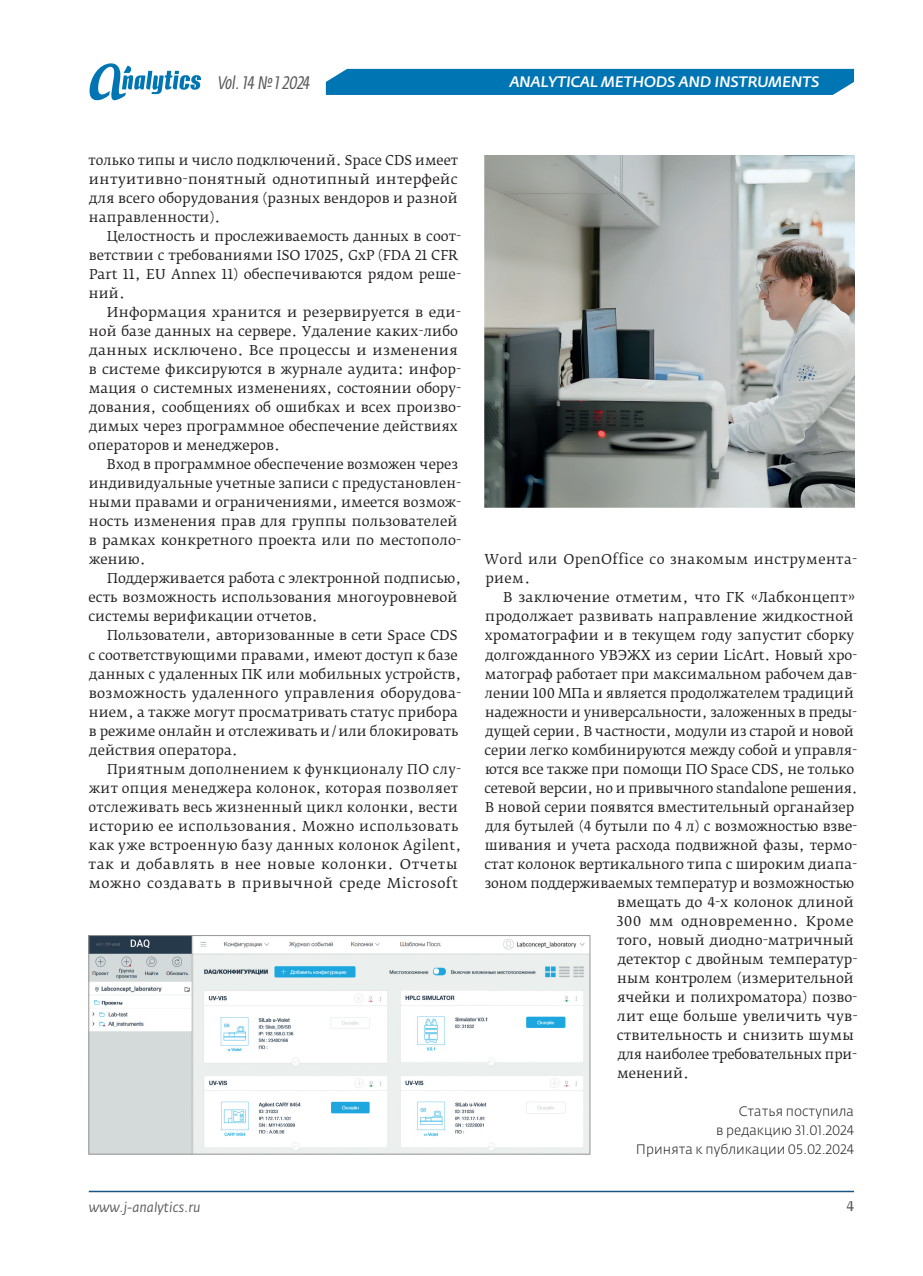
<style>
.page{position:relative;width:923px;height:1276px;background:#fff}
.page>*{position:absolute;margin:0;border:0;box-sizing:border-box;transform-origin:0 0}
.t1{font:italic 18px "Fedra Sans Cond Pro";color:#57585a}
.t2{font:italic 500 15px "Fedra Sans Pro";letter-spacing:.01em;color:#fff}
.t3{font:13.5px/19px "Fedra Serif B Pro";color:#231f20}
.t4{font:13.5px/19px "Fedra Serif B Pro";letter-spacing:.025em;color:#231f20}
.t5{font:300 13.5px/19px "Fedra Sans Pro";color:#231f20;text-align:right}
.t6{font:13.5px "Fedra Serif B Pro";letter-spacing:.02em;color:#231f20}
.t7{font:italic 13.5px "Fedra Sans Pro";color:#57585a}
.t8{font:13.5px "Fedra Serif B Pro";color:#57585a}
</style>
<div class="page">
<hr style="left:89px;top:1190px;width:765px;height:2px;background:#175887">
<div style="left:326px;top:69px;width:528px;height:26px;background:#0075b4"></div>
<svg style="left:90px;top:63px;width:111px;height:37px"></svg>
<img style="left:485px;top:155px;width:369px;height:352px">
<img style="left:91px;top:937px;width:497px;height:215px">
<div style="left:89px;top:935px;width:501px;height:219px;border:1px solid #939598"></div>
<h1 class="t1" style="left:218px;top:71px;width:95px">Vol. 14 № 1 2024</h1>
<p class="t2" style="left:510px;top:72px;width:311px">ANALYTICAL METHODS AND INSTRUMENTS</p>
<p class="t3" style="left:88px;top:151px;width:371px;text-align:justify">только типы и число подключений. Space CDS имеет интуитивно- понятный однотипный интерфейс для всего оборудования (разных вендоров и разной направленности).</p>
<p class="t3" style="left:89px;top:227px;width:374px;text-indent:18px">Целостность и прослеживаемость данных в соот&shy;ветствии с требованиями ISO 17025, GxP (FDA 21 CFR Part 11, EU Аnnех 11) обеспечиваются рядом реше&shy;ний.</p>
<p class="t3" style="left:88px;top:303px;width:374px;text-indent:18px">Информация хранится и резервируется в еди&shy;ной базе данных на сервере. Удаление каких-либо данных исключено. Все процессы и изменения в системе фиксируются в журнале аудита: инфор&shy;мация о системных изменениях, состоянии обору&shy;дования, сообщениях об ошибках и всех произво&shy;димых через программное обеспечение действиях операторов и менеджеров.</p>
<p class="t3" style="left:89px;top:455px;width:374px;text-indent:18px">Вход в программное обеспечение возможен через индивидуальные учетные записи с предустановлен&shy;ными правами и ограничениями, имеется возмож&shy;ность изменения прав для группы пользователей в рамках конкретного проекта или по местополо&shy;жению.</p>
<p class="t3" style="left:88px;top:569px;width:374px;text-indent:18px">Поддерживается работа с электронной подписью, есть возможность использования многоуровневой системы верификации отчетов.</p>
<p class="t3" style="left:88px;top:626px;width:374px;text-indent:18px">Пользователи, авторизованные в сети Space CDS с соответствующими правами, имеют доступ к базе данных с удаленных ПК или мобильных устройств, возможность удаленного управления оборудова&shy;нием, а также могут просматривать статус прибора в режиме онлайн и отслеживать и / или блокировать действия оператора.</p>
<p class="t4" style="left:88px;top:759px;width:374px;text-indent:19px">Приятным дополнением к функционалу ПО слу&shy;жит опция менеджера колонок, которая позволяет отслеживать весь жизненный цикл колонки, вести историю ее использования. Можно использовать как уже встроенную базу данных колонок Agilent, так и добавлять в нее новые колонки. Отчеты можно создавать в привычной среде Microsoft</p>
<p class="t4" style="left:484px;top:550px;width:374px">Word или OpenOffice со знакомым инструмента&shy;рием.</p>
<p class="t3" style="left:503px;top:588px;width:353px">В заключение отметим, что ГК «Лабконцепт»</p>
<p class="t3" style="left:485px;top:607px;width:370px">продолжает развивать направление жидкостной</p>
<p class="t3" style="left:485px;top:626px;width:371px">хроматографии и в текущем году запустит сборку</p>
<p class="t3" style="left:485px;top:645px;width:373px">долгожданного УВЭЖХ из серии LicArt. Новый хро-</p>
<p class="t3" style="left:485px;top:664px;width:374px">матограф работает при максимальном рабочем дав-</p>
<p class="t3" style="left:485px;top:683px;width:371px">лении 100 МПа и является продолжателем традиций</p>
<p class="t3" style="left:485px;top:702px;width:374px">надежности и универсальности, заложенных в преды-</p>
<p class="t3" style="left:485px;top:721px;width:370px">дущей серии. В частности, модули из старой и новой</p>
<p class="t3" style="left:484px;top:740px;width:374px">серии легко комбинируются между собой и управля-</p>
<p class="t3" style="left:485px;top:759px;width:370px">ются все также при помощи ПО Space CDS, не только</p>
<p class="t3" style="left:484px;top:778px;width:374px">сетевой версии, но и привычного standalone решения.</p>
<p class="t3" style="left:485px;top:797px;width:370px">В новой серии появятся вместительный органайзер</p>
<p class="t3" style="left:485px;top:816px;width:373px">для бутылей (4 бутыли по 4 л) с возможностью взве-</p>
<p class="t3" style="left:485px;top:835px;width:374px">шивания и учета расхода подвижной фазы, термо-</p>
<p class="t3" style="left:484px;top:854px;width:374px">стат колонок вертикального типа с широким диапа-</p>
<p class="t3" style="left:485px;top:873px;width:371px">зоном поддерживаемых температур и возможностью</p>
<p class="t3" style="left:617px;top:892px;width:238px">вмещать до 4-х колонок длиной</p>
<p class="t6" style="left:616px;top:912px;width:239px">300 мм одновременно. Кроме</p>
<p class="t3" style="left:617px;top:930px;width:239px">того, новый диодно- матричный</p>
<p class="t3" style="left:617px;top:949px;width:241px">детектор с двой ным температур-</p>
<p class="t3" style="left:617px;top:968px;width:238px">ным контролем (измерительной</p>
<p class="t3" style="left:617px;top:987px;width:242px">ячейки и полихроматора) позво-</p>
<p class="t3" style="left:617px;top:1006px;width:242px">лит еще больше увеличить чув-</p>
<p class="t3" style="left:617px;top:1025px;width:238px">ствительность и снизить шумы</p>
<p class="t3" style="left:617px;top:1044px;width:241px">для наиболее требовательных при-</p>
<p class="t3" style="left:617px;top:1063px;width:73px">менений.</p>
<p class="t5" style="left:636px;top:1102px;width:220px">Статья поступила<br>в редакцию 31.01.2024<br>Принята к публикации 05.02.2024</p>
<p class="t7" style="left:89px;top:1198px;width:113px">www.j-analytics.ru</p>
<p class="t8" style="left:846px;top:1198px;width:9px">4</p>
</div>
